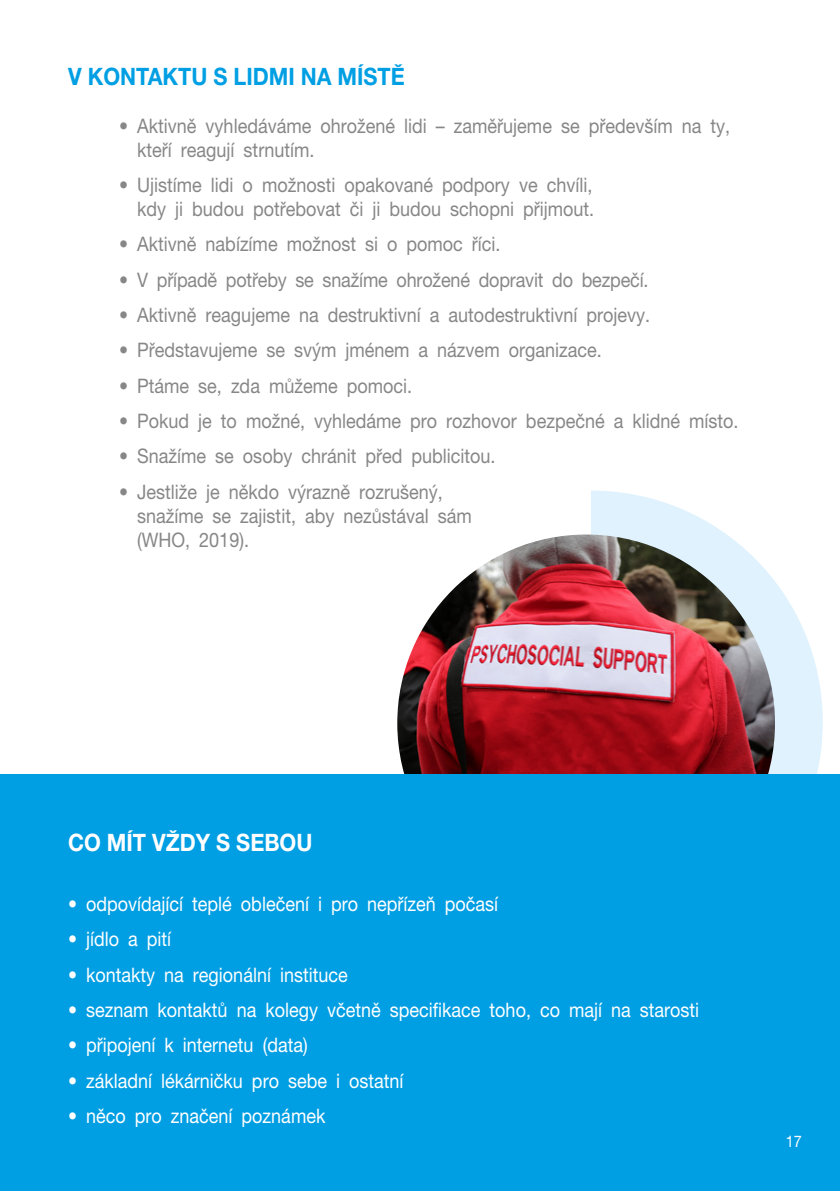
<style>
.page{position:relative;width:840px;height:1191px;background:#fff}
.page>*{position:absolute;margin:0;border:0;box-sizing:border-box;transform-origin:0 0}
.t1{font:700 24px "Helvetica Neue CE";color:#009fe3;scale:.9 1}
.t2{font:700 24px "Helvetica Neue CE";color:#fff;scale:.9 1}
.t3{font:20px/24px "Helvetica Neue CE";color:#878787;scale:.9 1}
.t4{font:20px "Helvetica Neue CE";color:#fff;scale:.9 1}
.t5{font:16px "Helvetica Neue CE";color:#fff;scale:.9 1}
</style>
<div class="page">
<svg style="left:591px;top:490px;width:231px;height:284px;fill:#dff2fd"></svg>
<img style="left:397px;top:534px;width:377px;height:240px">
<div style="left:0;top:774px;width:839px;height:417px;background:#009ee3"></div>
<p class="t1" style="left:68px;top:63px;width:375px">V KONTAKTU S LIDMI NA MÍSTĚ</p>
<p class="t3" style="left:137px;top:113px;width:660px;text-indent:-18px">• Aktivně vyhledáváme ohrožené lidi – zaměřujeme se především na ty, kteří reagují strnutím.</p>
<p class="t3" style="left:119px;top:173px;width:529px;text-align:right">• Ujistíme lidi o možnosti opakované podpory ve chvíli, kdy ji budou potřebovat či ji budou schopni přijmout.</p>
<p class="t3" style="left:119px;top:232px;width:425px">• Aktivně nabízíme možnost si o pomoc říci.</p>
<p class="t3" style="left:119px;top:267px;width:589px">• V případě potřeby se snažíme ohrožené dopravit do bezpečí.</p>
<p class="t3" style="left:119px;top:303px;width:591px">• Aktivně reagujeme na destruktivní a autodestruktivní projevy.</p>
<p class="t3" style="left:119px;top:338px;width:537px">• Představujeme se svým jménem a názvem organizace.</p>
<p class="t3" style="left:119px;top:373px;width:327px">• Ptáme se, zda můžeme pomoci.</p>
<p class="t3" style="left:119px;top:409px;width:689px">• Pokud je to možné, vyhledáme pro rozhovor bezpečné a klidné místo.</p>
<p class="t3" style="left:119px;top:444px;width:419px">• Snažíme se osoby chránit před publicitou.</p>
<p class="t3" style="left:137px;top:479px;width:373px;text-indent:-18px">• Jestliže je někdo výrazně rozrušený, snažíme se zajistit, aby nezůstával sám (WHO, 2019).</p>
<p class="t2" style="left:68px;top:829px;width:273px">CO MÍT VŽDY S SEBOU</p>
<p class="t4" style="left:68px;top:892px;width:479px">• odpovídající teplé oblečení i pro nepřízeň počasí</p>
<p class="t4" style="left:68px;top:927px;width:116px">• jídlo a pití</p>
<p class="t4" style="left:68px;top:963px;width:312px">• kontakty na regionální instituce</p>
<p class="t4" style="left:68px;top:998px;width:702px">• seznam kontaktů na kolegy včetně specifikace toho, co mají na starosti</p>
<p class="t4" style="left:68px;top:1034px;width:267px">• připojení k internetu (data)</p>
<p class="t4" style="left:68px;top:1069px;width:374px">• základní lékárničku pro sebe i ostatní</p>
<p class="t4" style="left:68px;top:1104px;width:287px">• něco pro značení poznámek</p>
<p class="t5" style="left:785px;top:1132px;width:19px">17</p>
</div>
